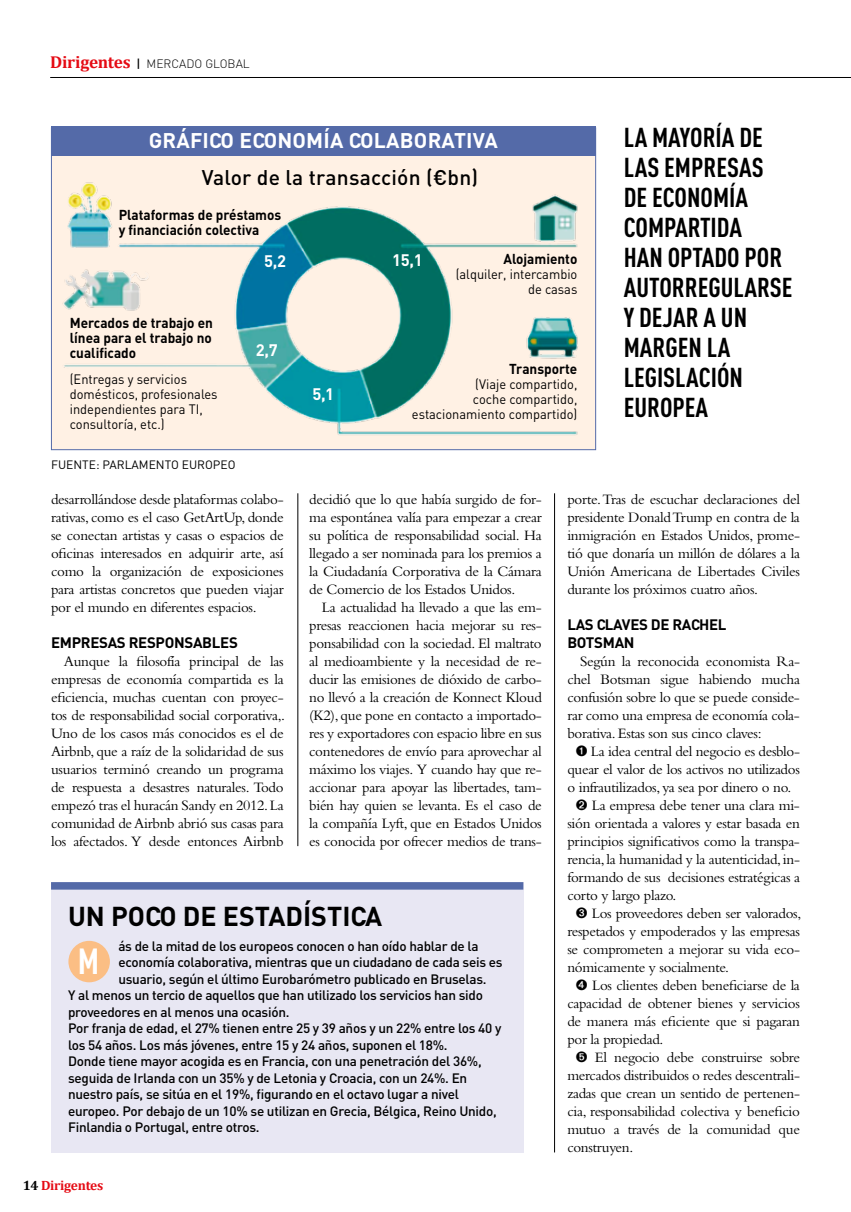
<style>
.page{position:relative;width:851px;height:1212px;background:#fff}
.page>*{position:absolute;margin:0;border:0;box-sizing:border-box;transform-origin:0 0}
.t1{font:700 35.85px "DIN Cond";color:#fff}
.t2{font:700 27px/30px "DIN Cond";color:#000}
.t3{font:700 27px "DIN";color:#000}
.t4{font:700 21px "DIN";letter-spacing:.01em;color:#fff}
.t5{font:500 21px "DIN";letter-spacing:.01em;color:#000}
.t6{font:700 16.5px "DIN";color:#fff}
.t7{font:15px/18px "Bembo";letter-spacing:-.02em;color:#000;text-align:justify}
.t8{font:700 15px/18px "DIN";letter-spacing:-.02em;color:#000}
.t9{font:700 14.25px/15px "DIN";color:#000;text-align:justify;scale:.95 1}
.t10{font:500 13.5px "DIN";letter-spacing:-.02em;color:#000}
.t11{font:13.5px/15px "DIN";color:#000;text-align:right;scale:.95 1}
.t12{font:700 13.5px "Cambria";letter-spacing:-.02em;color:#e50b14}
.t13{font:300 12px "DIN";color:#000}
.t14{font:12px "DIN";color:#000}
.s1{font-family:"Cambria";font-weight:700;font-size:17.25px;color:#e50b14}
.s2{font-weight:500}
.s3{color:#000}
</style>
<div class="page">
<hr style="left:50px;top:77px;width:800px;height:1px;background:#000">
<div style="left:51px;top:882px;width:472px;height:270px;background:#e8e7f3"></div>
<div style="left:51px;top:882px;width:472px;height:8px;background:#546aa8"></div>
<div style="left:68px;top:941px;width:42px;height:41px;background:#fbbe84;border-radius:50%"></div>
<div style="left:51px;top:128px;width:545px;height:322px;background:#fff1e4;border:1px solid #546aa8"></div>
<div style="left:51px;top:126px;width:544px;height:30px;background:#546aa8"></div>
<img style="left:55px;top:182px;width:537px;height:269px">
<hr style="left:297px;top:493px;width:1px;height:353px;background:#000">
<hr style="left:554px;top:493px;width:1px;height:659px;background:#000">
<p class="t13" style="left:50px;top:56px;width:201px"><span class="s1">Dirigentes</span> <span class="s2">|</span> MERCADO GLOBAL</p>
<h3 class="t4" style="left:149px;top:126px;width:350px">GRÁFICO ECONOMÍA COLABORATIVA</h3>
<h3 class="t5" style="left:202px;top:164px;width:278px">Valor de la transacción (€bn)</h3>
<p class="t9" style="left:119px;top:206px;width:173px">Plataformas de préstamos y financiación colectiva</p>
<p class="t9" style="left:70px;top:315px;width:152px">Mercados de trabajo en línea para el trabajo no cualificado</p>
<p class="t11" style="left:70px;top:371px;width:157px;text-align:left">(Entregas y servicios domésticos, profesionales independientes para TI, consultoría, etc.)</p>
<p class="t14" style="left:51px;top:457px;width:186px">FUENTE: PARLAMENTO EUROPEO</p>
<p class="t6" style="left:264px;top:250px;width:23px">5,2</p>
<p class="t6" style="left:256px;top:340px;width:23px">2,7</p>
<p class="t6" style="left:312px;top:383px;width:23px">5,1</p>
<p class="t6" style="left:392px;top:249px;width:32px">15,1</p>
<p class="t9" style="left:503px;top:251px;width:79px">Alojamiento</p>
<p class="t11" style="left:455px;top:267px;width:130px">(alquiler, intercambio de casas</p>
<p class="t9" style="left:509px;top:361px;width:73px">Transporte</p>
<p class="t11" style="left:412px;top:376px;width:175px">(Viaje compartido,<br>coche compartido, estacionamiento compartido)</p>
<h2 class="t2" style="left:623px;top:121px;width:170px">LA MAYORÍA DE<br>LAS EMPRESAS<br>DE ECONOMÍA<br>COMPARTIDA<br>HAN OPTADO POR<br>AUTORREGULARSE<br>Y DEJAR A UN<br>MARGEN LA<br>LEGISLACIÓN<br>EUROPEA</h2>
<p class="t7" style="left:51px;top:490px;width:234px">desarrollándose desde plataformas colabo&shy;rativas, como es el caso GetArtUp, donde se conectan artistas y casas o espacios de oficinas interesados en adquirir arte, así como la organización de exposiciones para artistas concretos que pueden viajar por el mundo en diferentes espacios.</p>
<p class="t8" style="left:51px;top:633px;width:188px">EMPRESAS RESPONSABLES</p>
<p class="t7" style="left:51px;top:652px;width:235px;text-indent:13px">Aunque la filosofía principal de las empresas de economía compartida es la eficiencia, muchas cuentan con proyec&shy;tos de responsabilidad social corporativa,.<br>Uno de los casos más conocidos es el de Airbnb, que a raíz de la solidaridad de sus usuarios terminó creando un programa de respuesta a desastres naturales. Todo empezó tras el huracán Sandy en 2012. La comunidad de Airbnb abrió sus casas para los afectados. Y desde entonces Airbnb</p>
<p class="t7" style="left:309px;top:490px;width:234px">decidió que lo que había surgido de for&shy;ma espontánea valía para empezar a crear su política de responsabilidad social. Ha llegado a ser nominada para los premios a la Ciudadanía Corporativa de la Cámara de Comercio de los Estados Unidos.</p>
<p class="t7" style="left:309px;top:598px;width:234px;text-indent:13px">La actualidad ha llevado a que las em&shy;presas reaccionen hacia mejorar su res&shy;ponsabilidad con la sociedad. El maltrato al medioambiente y la necesidad de re&shy;ducir las emisiones de dióxido de carbo&shy;no llevó a la creación de Konnect Kloud (K2), que pone en contacto a importado&shy;res y exportadores con espacio libre en sus contenedores de envío para aprovechar al máximo los viajes. Y cuando hay que re&shy;accionar para apoyar las libertades, tam&shy;bién hay quien se levanta. Es el caso de la compañía Lyft, que en Estados Unidos es conocida por ofrecer medios de trans-</p>
<h2 class="t3" style="left:68px;top:898px;width:316px">UN POCO DE ESTADÍSTICA</h2>
<p class="t10" style="left:118px;top:937px;width:361px">ás de la mitad de los europeos conocen o han oído hablar de la</p>
<p class="t10" style="left:118px;top:954px;width:385px">economía colaborativa, mientras que un ciudadano de cada seis es</p>
<p class="t10" style="left:118px;top:970px;width:369px">usuario, según el último Eurobarómetro publicado en Bruselas.</p>
<p class="t10" style="left:68px;top:987px;width:416px">Y al menos un tercio de aquellos que han utilizado los servicios han sido</p>
<p class="t10" style="left:68px;top:1003px;width:223px">proveedores en al menos una ocasión.</p>
<p class="t10" style="left:68px;top:1020px;width:435px">Por franja de edad, el 27% tienen entre 25 y 39 años y un 22% entre los 40 y</p>
<p class="t10" style="left:68px;top:1036px;width:381px">los 54 años. Los más jóvenes, entre 15 y 24 años, suponen el 18%.</p>
<p class="t10" style="left:68px;top:1053px;width:415px">Donde tiene mayor acogida es en Francia, con una penetración del 36%,</p>
<p class="t10" style="left:68px;top:1069px;width:400px">seguida de Irlanda con un 35% y de Letonia y Croacia, con un 24%. En</p>
<p class="t10" style="left:68px;top:1086px;width:392px">nuestro país, se sitúa en el 19%, figurando en el octavo lugar a nivel</p>
<p class="t10" style="left:68px;top:1102px;width:430px">europeo. Por debajo de un 10% se utilizan en Grecia, Bélgica, Reino Unido,</p>
<p class="t10" style="left:68px;top:1119px;width:193px">Finlandia o Portugal, entre otros.</p>
<h1 class="t1" style="left:78px;top:940px;width:23px">M</h1>
<p class="t12" style="left:23px;top:1177px;width:82px"><span class="s3">14</span> Dirigentes</p>
<p class="t7" style="left:567px;top:490px;width:234px">porte. Tras de escuchar declaraciones del presidente Donald Trump en contra de la inmigración en Estados Unidos, prome&shy;tió que donaría un millón de dólares a la Unión Americana de Libertades Civiles durante los próximos cuatro años.</p>
<p class="t8" style="left:567px;top:615px;width:161px">LAS CLAVES DE RACHEL<br>BOTSMAN</p>
<p class="t7" style="left:580px;top:652px;width:221px">Según la reconocida economista Ra-</p>
<p class="t7" style="left:567px;top:670px;width:234px">chel Botsman sigue habiendo mucha</p>
<p class="t7" style="left:567px;top:688px;width:234px">confusión sobre lo que se puede conside-</p>
<p class="t7" style="left:567px;top:706px;width:234px">rar como una empresa de economía cola-</p>
<p class="t7" style="left:567px;top:724px;width:196px">borativa. Estas son sus cinco claves:</p>
<p class="t7" style="left:575px;top:742px;width:225px">➊ La idea central del negocio es desblo-</p>
<p class="t7" style="left:567px;top:760px;width:234px">quear el valor de los activos no utilizados</p>
<p class="t7" style="left:567px;top:778px;width:225px">o infrautilizados, ya sea por dinero o no.</p>
<p class="t7" style="left:575px;top:796px;width:225px">➋ La empresa debe tener una clara mi-</p>
<p class="t7" style="left:567px;top:814px;width:234px">sión orientada a valores y estar basada en</p>
<p class="t7" style="left:567px;top:832px;width:234px">principios significativos como la transpa-</p>
<p class="t7" style="left:567px;top:850px;width:234px">rencia, la humanidad y la autenticidad, in-</p>
<p class="t7" style="left:567px;top:868px;width:234px">formando de sus decisiones estratégicas a</p>
<p class="t7" style="left:567px;top:886px;width:111px">corto y largo plazo.</p>
<p class="t7" style="left:575px;top:904px;width:227px">➌ Los proveedores deben ser valorados,</p>
<p class="t7" style="left:567px;top:922px;width:234px">respetados y empoderados y las empresas</p>
<p class="t7" style="left:567px;top:940px;width:234px">se comprometen a mejorar su vida eco-</p>
<p class="t7" style="left:567px;top:958px;width:163px">nómicamente y socialmente.</p>
<p class="t7" style="left:575px;top:976px;width:225px">➍ Los clientes deben beneficiarse de la</p>
<p class="t7" style="left:567px;top:994px;width:234px">capacidad de obtener bienes y servicios</p>
<p class="t7" style="left:567px;top:1012px;width:234px">de manera más eficiente que si pagaran</p>
<p class="t7" style="left:567px;top:1030px;width:98px">por la propiedad.</p>
<p class="t7" style="left:575px;top:1048px;width:225px">➎ El negocio debe construirse sobre</p>
<p class="t7" style="left:567px;top:1066px;width:234px">mercados distribuidos o redes descentrali-</p>
<p class="t7" style="left:567px;top:1084px;width:234px">zadas que crean un sentido de pertenen-</p>
<p class="t7" style="left:567px;top:1102px;width:234px">cia, responsabilidad colectiva y beneficio</p>
<p class="t7" style="left:567px;top:1120px;width:234px">mutuo a través de la comunidad que</p>
<p class="t7" style="left:567px;top:1138px;width:67px">construyen.</p>
</div>
